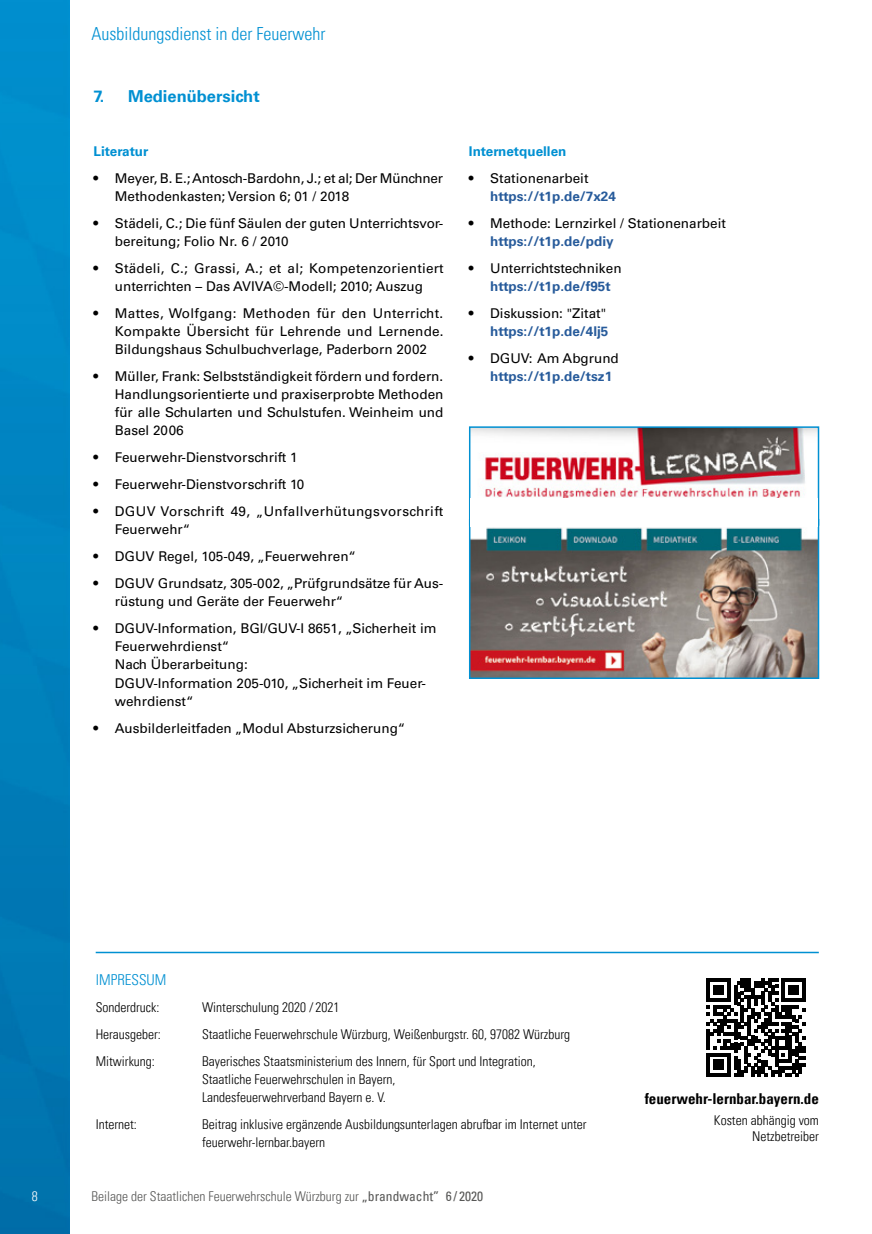
<style>
.page{position:relative;width:872px;height:1234px;background:#fff}
.page>*{position:absolute;margin:0;border:0;box-sizing:border-box;transform-origin:0 0}
.t1{font:300 condensed 18px "Univers LT Pro";color:#0090d2}
.t2{font:700 16.5px "Univers LT Pro 65";color:#0090d2}
.t3{font:700 condensed 15px "Univers LT Pro";color:#000}
.t4{font:300 condensed 15px "Univers LT Pro";color:#0090d2}
.t5{font:13.5px/18px "Univers LT Pro 55 Roman";color:#000}
.t6{font:300 condensed 13.5px/18px "Univers LT Pro";color:#000}
.t7{font:700 13.5px "Univers LT Pro 65";color:#275b9b}
.t8{font:300 condensed 13.5px "Univers LT Pro";color:#575756}
.t9{font:13.5px/18px "Univers LT Pro 55 Roman";letter-spacing:.025em;color:#000}
.t10{font:700 13.5px "Univers LT Pro 65";color:#0090d2}
.t11{font:300 condensed 13.5px "Univers LT Pro";color:#fff}
.s1{font-weight:400}
</style>
<div class="page">
<img style="left:0;top:0;width:69px;height:1233px">
<svg style="left:706px;top:978px;width:99px;height:98px"></svg>
<hr style="left:96px;top:951px;width:723px;height:2px;background:#0090d2">
<img style="left:472px;top:429px;width:344px;height:69px">
<div style="left:469px;top:426px;width:350px;height:99px;border:2px solid #0090d2"></div>
<img style="left:472px;top:527px;width:344px;height:148px">
<div style="left:469px;top:519px;width:350px;height:159px;border:2px solid #0090d2"></div>
<div style="left:470px;top:498px;width:347px;height:29px;background:#fff"></div>
<h1 class="t1" style="left:91px;top:21px;width:235px">Ausbildungsdienst in der Feuerwehr</h1>
<p class="t2" style="left:94px;top:85px;width:168px">7. Medienübersicht</p>
<p class="t10" style="left:94px;top:142px;width:56px">Literatur</p>
<p class="t5" style="left:115px;top:169px;width:330px;text-indent:-21px">• Meyer, B. E.; Antosch-Bardohn, J.; et al; Der Münchner<br>Methodenkasten; Version 6; 01 / 2018</p>
<p class="t5" style="left:115px;top:214px;width:330px;text-indent:-21px">• Städeli, C.; Die fünf Säulen der guten Unterrichtsvor&shy;bereitung; Folio Nr. 6 / 2010</p>
<p class="t5" style="left:94px;top:259px;width:351px;text-align:center">• Städeli, C.; Grassi, A.; et al; Kompetenzorientiert unterrichten – Das AVIVA©-Modell; 2010; Auszug</p>
<p class="t5" style="left:115px;top:304px;width:330px;text-align:justify;text-indent:-21px">• Mattes, Wolfgang: Methoden für den Unterricht.<br>Kompakte Übersicht für Lehrende und Lernende.<br>Bildungshaus Schulbuchverlage, Paderborn 2002</p>
<p class="t5" style="left:115px;top:367px;width:330px;text-align:justify;text-indent:-21px">• Müller, Frank: Selbstständigkeit fördern und fordern.<br>Handlungsorientierte und praxiserprobte Methoden für alle Schularten und Schulstufen. Weinheim und Basel 2006</p>
<p class="t5" style="left:94px;top:448px;width:206px">• Feuerwehr-Dienstvorschrift 1</p>
<p class="t5" style="left:94px;top:475px;width:212px">• Feuerwehr-Dienstvorschrift 10</p>
<p class="t9" style="left:115px;top:502px;width:330px;text-indent:-21px">• DGUV Vorschrift 49, „Unfallverhütungsvorschrift<br>Feuerwehr“</p>
<p class="t5" style="left:94px;top:547px;width:264px">• DGUV Regel, 105-049, „Feuerwehren“</p>
<p class="t5" style="left:115px;top:574px;width:330px;text-indent:-21px">• DGUV Grundsatz, 305-002, „Prüfgrundsätze für Aus&shy;rüstung und Geräte der Feuerwehr“</p>
<p class="t5" style="left:115px;top:619px;width:323px;text-indent:-21px">• DGUV-Information, BGI/GUV-I 8651, „Sicherheit im<br>Feuerwehrdienst“<br>Nach Überarbeitung:<br>DGUV-Information 205-010, „Sicherheit im Feuer&shy;wehrdienst“</p>
<p class="t5" style="left:94px;top:718px;width:313px">• Ausbilderleitfaden „Modul Absturzsicherung“</p>
<p class="t10" style="left:469px;top:142px;width:99px">Internetquellen</p>
<p class="t5" style="left:469px;top:169px;width:121px">• Stationenarbeit</p>
<p class="t7" style="left:490px;top:187px;width:127px">https://t1p.de/7x24</p>
<p class="t5" style="left:469px;top:214px;width:258px">• Methode: Lernzirkel / Stationenarbeit</p>
<p class="t7" style="left:490px;top:232px;width:125px">https://t1p.de/pdiy</p>
<p class="t5" style="left:469px;top:259px;width:154px">• Unterrichtstechniken</p>
<p class="t7" style="left:490px;top:277px;width:122px">https://t1p.de/f95t</p>
<p class="t5" style="left:469px;top:304px;width:139px">• Diskussion: "Zitat"</p>
<p class="t7" style="left:490px;top:322px;width:120px">https://t1p.de/4lj5</p>
<p class="t5" style="left:469px;top:349px;width:151px">• DGUV: Am Abgrund</p>
<p class="t7" style="left:490px;top:367px;width:123px">https://t1p.de/tsz1</p>
<p class="t11" style="left:32px;top:1186px;width:7px">8</p>
<p class="t4" style="left:96px;top:969px;width:72px">IMPRESSUM</p>
<p class="t6" style="left:96px;top:997px;width:65px">Sonderdruck:</p>
<p class="t6" style="left:202px;top:997px;width:139px">Winterschulung 2020 / 2021</p>
<p class="t6" style="left:96px;top:1024px;width:67px">Herausgeber:</p>
<p class="t6" style="left:202px;top:1024px;width:369px">Staatliche Feuerwehrschule Würzburg, Weißenburgstr. 60, 97082 Würzburg</p>
<p class="t6" style="left:96px;top:1051px;width:61px">Mitwirkung:</p>
<p class="t6" style="left:202px;top:1051px;width:335px">Bayerisches Staatsministerium des Innern, für Sport und Integration,<br>Staatliche Feuerwehrschulen in Bayern,<br>Landesfeuerwehrverband Bayern e. V.</p>
<p class="t6" style="left:96px;top:1114px;width:43px">Internet:</p>
<p class="t6" style="left:202px;top:1114px;width:386px">Beitrag inklusive ergänzende Ausbildungsunterlagen abrufbar im Internet unter feuerwehr-lernbar.bayern</p>
<p class="t8" style="left:91px;top:1186px;width:393px">Beilage der Staatlichen Feuerwehrschule Würzburg zur <span class="s1">„brandwacht” 6 / 2020</span></p>
<p class="t3" style="left:644px;top:1089px;width:176px">feuerwehr-lernbar.bayern.de</p>
<p class="t6" style="left:714px;top:1110px;width:106px;line-height:16.2px;text-align:right">Kosten abhängig vom<br>Netzbetreiber</p>
</div>
